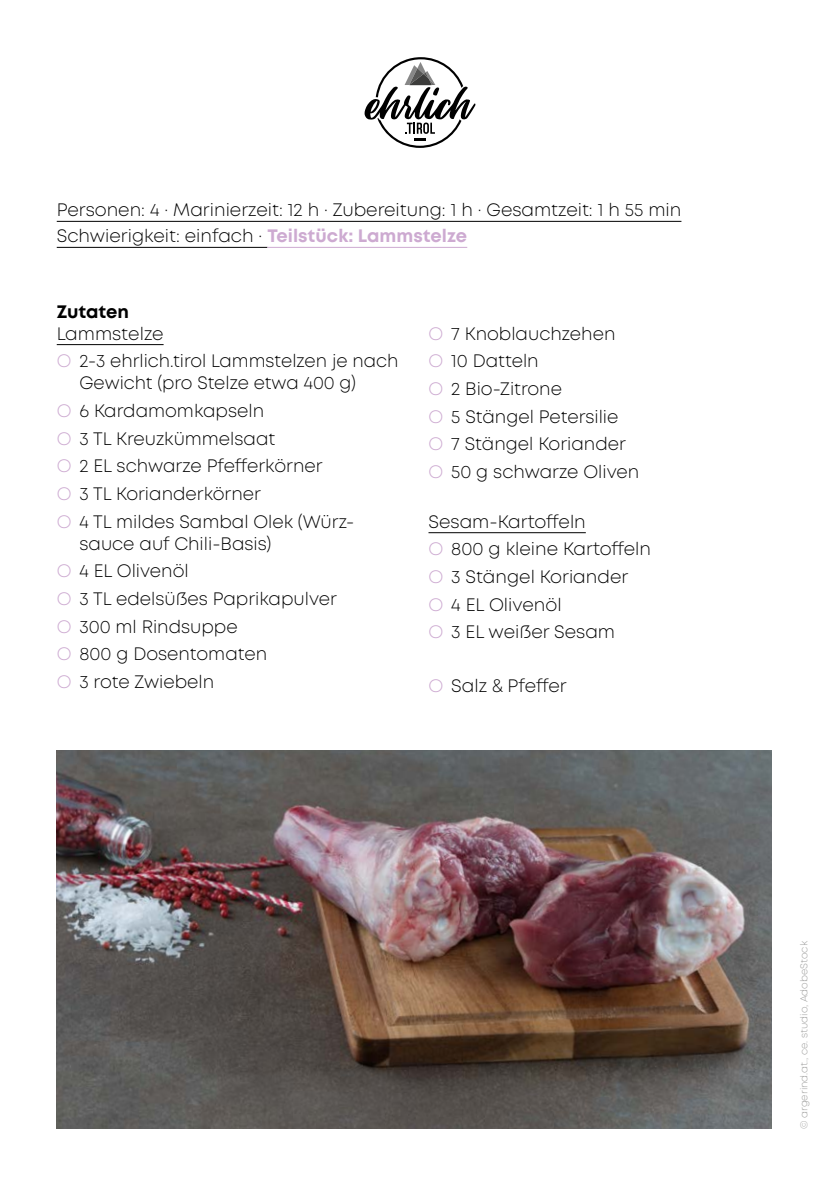
<style>
.page{position:relative;width:840px;height:1191px;background:#fff}
.page>*{position:absolute;margin:0;border:0;box-sizing:border-box;transform-origin:0 0}
.t1{font:300 18px/27.6px "Mont";color:#000}
.t2{font:700 18px "Mont";letter-spacing:-.005em;color:#000}
.t3{font:300 10px "Mont";color:#9d9d9c}
.s1{font-weight:700;color:#cdaad1}
.s2{color:#cdaad1}
</style>
<div class="page">
<hr style="left:57px;top:344px;width:106px;height:1px;background:#000">
<hr style="left:428px;top:532px;width:157px;height:1px;background:#000">
<hr style="left:57px;top:221px;width:624px;height:1px;background:#000">
<hr style="left:57px;top:247px;width:210px;height:1px;background:#000">
<hr style="left:267px;top:247px;width:200px;height:1px;background:#cdaad1">
<img style="left:57px;top:750px;width:714px;height:378px">
<svg style="left:364px;top:57px;width:111px;height:91px"></svg>
<p class="t1" style="left:57px;top:197px;width:625px;line-height:26px">Personen: 4 · Marinierzeit: 12 h · Zubereitung: 1 h · Gesamtzeit: 1 h 55 min<br>Schwierigkeit: einfach · <span class="s1">Teilstück: Lammstelze</span></p>
<p class="t2" style="left:57px;top:299px;width:74px">Zutaten</p>
<p class="t1" style="left:57px;top:320px;width:343px">Lammstelze<br><span class="s2">О</span> 2-3 ehrlich.tirol Lammstelzen je nach</p>
<p class="t1" style="left:57px;top:369px;width:300px;text-indent:23px">Gewicht (pro Stelze etwa 400 g)<br><span class="s2">О</span> 6 Kardamomkapseln<br><span class="s2">О</span> 3 TL Kreuzkümmelsaat<br><span class="s2">О</span> 2 EL schwarze Pfefferkörner<br><span class="s2">О</span> 3 TL Korianderkörner<br><span class="s2">О</span> 4 TL mildes Sambal Olek (Würz-</p>
<p class="t1" style="left:57px;top:530px;width:281px;text-indent:23px">sauce auf Chili-Basis)<br><span class="s2">О</span> 4 EL Olivenöl<br><span class="s2">О</span> 3 TL edelsüßes Paprikapulver<br><span class="s2">О</span> 300 ml Rindsuppe<br><span class="s2">О</span> 800 g Dosentomaten<br><span class="s2">О</span> 3 rote Zwiebeln</p>
<p class="t1" style="left:428px;top:320px;width:212px"><span class="s2">О</span> 7 Knoblauchzehen<br><span class="s2">О</span> 10 Datteln<br><span class="s2">О</span> 2 Bio-Zitrone<br><span class="s2">О</span> 5 Stängel Petersilie<br><span class="s2">О</span> 7 Stängel Koriander<br><span class="s2">О</span> 50 g schwarze Oliven</p>
<p class="t1" style="left:428px;top:508px;width:224px">Sesam-Kartoffeln<br><span class="s2">О</span> 800 g kleine Kartoffeln<br><span class="s2">О</span> 3 Stängel Koriander<br><span class="s2">О</span> 4 EL Olivenöl<br><span class="s2">О</span> 3 EL weißer Sesam</p>
<p class="t1" style="left:428px;top:672px;width:140px"><span class="s2">О</span> Salz &amp; Pfeffer</p>
<p class="t3" style="left:797px;top:1129px;width:190px;rotate:-90deg">© argerind.at., ce. studio, AdobeStock</p>
</div>
